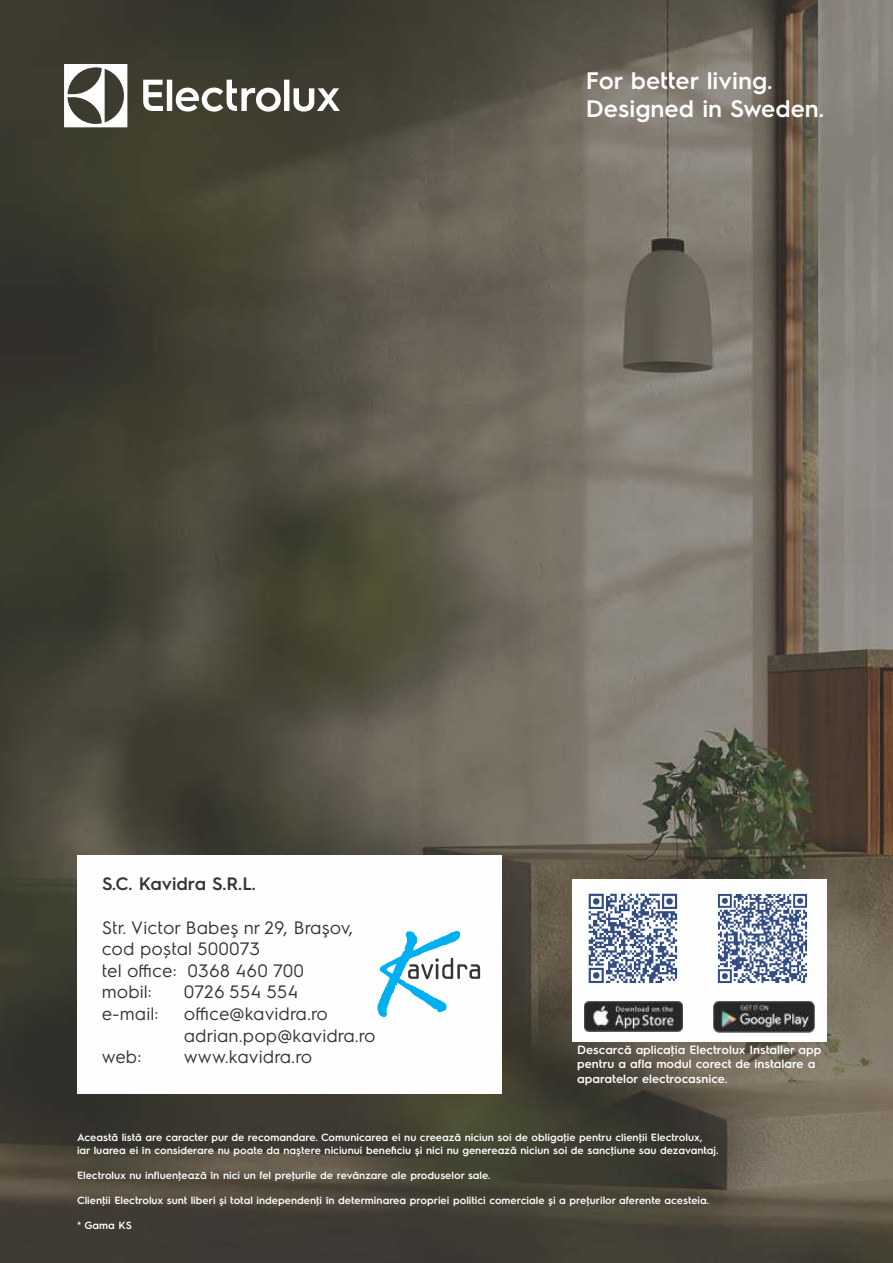
<style>
.page{position:relative;width:893px;height:1263px;background:#fff}
.page>*{position:absolute;margin:0;border:0;box-sizing:border-box;transform-origin:0 0}
.t1{font:600 24px/28.8px "Electrolux Sans";color:#fefefe}
.t2{font:18px/21.6px "Electrolux Sans";color:#373435}
.t3{font:600 18px "Electrolux Sans";color:#373435}
.t4{font:600 12px/14.4px "Electrolux Sans";color:#fefefe}
.t5{font:600 10.5px/12.6px "Electrolux Sans";color:#fefefe}
</style>
<div class="page">
<img style="left:0;top:0;width:893px;height:1263px">
<div style="left:572px;top:880px;width:255px;height:162px;background:#fefefe"></div>
<img style="left:588px;top:893px;width:90px;height:91px">
<img style="left:717px;top:893px;width:91px;height:91px">
<img style="left:584px;top:1002px;width:99px;height:29px">
<img style="left:714px;top:1002px;width:100px;height:30px">
<svg style="left:64px;top:64px;width:63px;height:63px"></svg>
<svg style="left:143px;top:80px;width:197px;height:32px"></svg>
<div style="left:77px;top:855px;width:424px;height:238px;background:#fefefe"></div>
<svg style="left:378px;top:931px;width:102px;height:86px"></svg>
<h1 class="t1" style="left:586px;top:67px;width:240px">For better living.<br>Designed in Sweden.</h1>
<h2 class="t3" style="left:102px;top:876px;width:155px">S.C. Kavidra S.R.L.</h2>
<h2 class="t2" style="left:102px;top:917px;width:253px">Str. Victor Babeş nr 29, Braşov, cod poștal 500073<br>tel office: 0368 460 700 mobil:</h2>
<h2 class="t2" style="left:184px;top:982px;width:116px">0726 554 554</h2>
<h2 class="t2" style="left:102px;top:1004px;width:58px">e-mail:</h2>
<h2 class="t2" style="left:184px;top:1004px;width:194px">office@kavidra.ro adrian.pop@kavidra.ro</h2>
<h2 class="t2" style="left:102px;top:1047px;width:41px">web:</h2>
<h2 class="t2" style="left:184px;top:1047px;width:130px">www.kavidra.ro</h2>
<p class="t4" style="left:577px;top:1043px;width:246px">Descarcă aplicaţia Electrolux Installer app pentru a afla modul corect de instalare a aparatelor electrocasnice.</p>
<p class="t5" style="left:77px;top:1131px;width:643px">Această listă are caracter pur de recomandare. Comunicarea ei nu creează niciun soi de obligaţie pentru clienţii Electrolux, iar luarea ei în considerare nu poate da naştere niciunui beneficiu şi nici nu generează niciun soi de sancţiune sau dezavantaj.</p>
<p class="t5" style="left:77px;top:1169px;width:415px">Electrolux nu influenţează în nici un fel preţurile de revânzare ale produselor sale.</p>
<p class="t5" style="left:77px;top:1194px;width:634px">Clienţii Electrolux sunt liberi şi total independenţi în determinarea propriei politici comerciale şi a preţurilor aferente acesteia.</p>
<p class="t5" style="left:77px;top:1219px;width:56px">* Gama KS</p>
</div>
